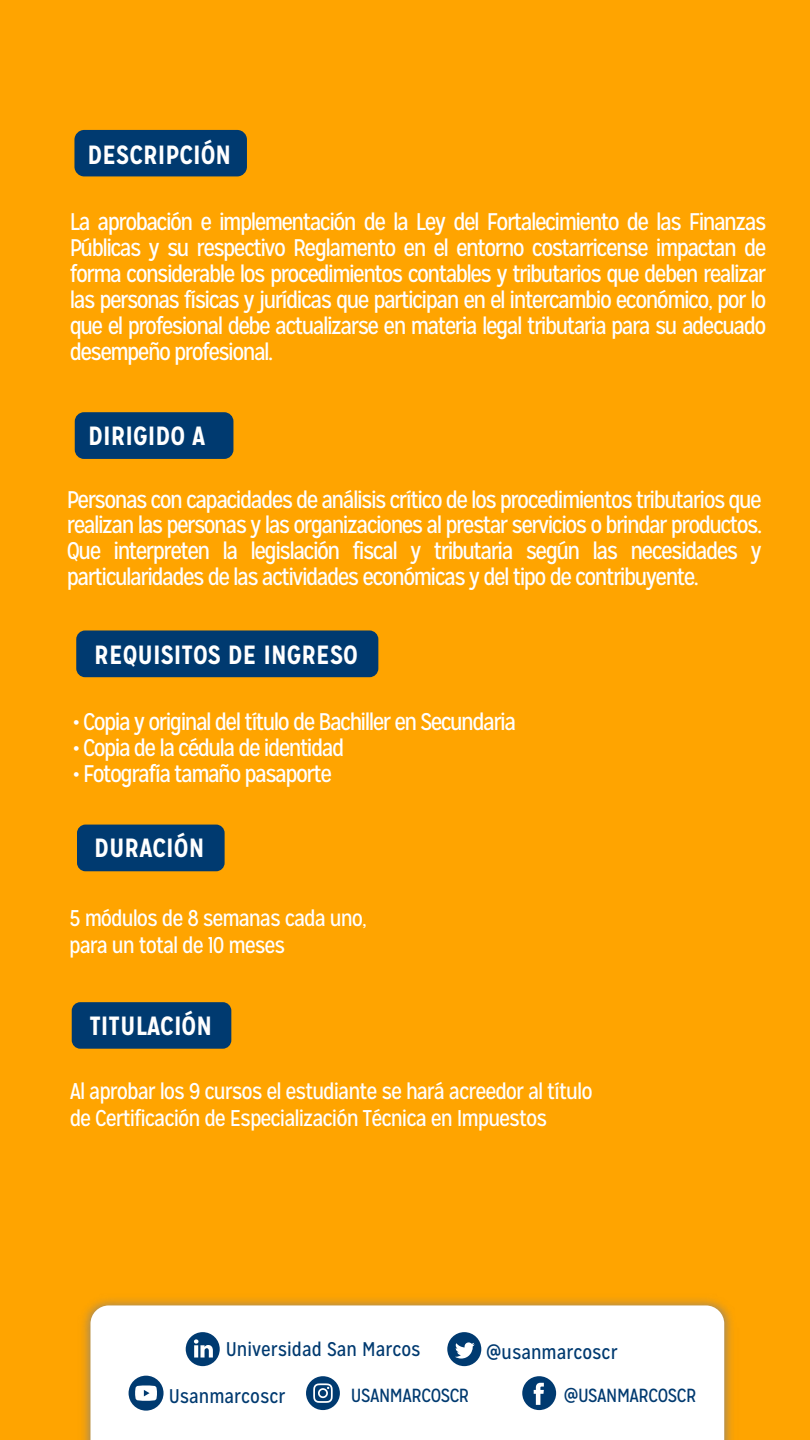
<style>
.page{position:relative;width:810px;height:1440px;background:#fff}
.page>*{position:absolute;margin:0;border:0;box-sizing:border-box;transform-origin:0 0}
.t1{font:700 26.33px "Mission Gothic";color:#fff}
.t2{font:24.08px/26px "Mission Gothic";letter-spacing:-.065em;color:#fff;text-align:justify}
.t3{font:22.8px/27.3px "Mission Gothic";letter-spacing:-.045em;color:#fff}
.t4{font:19.8px "Mission Gothic";color:#003a70}
.t5{font:18.98px "Mission Gothic";letter-spacing:-.025em;color:#003a70}
</style>
<div class="page">
<div style="left:0;top:1px;width:810px;height:1439px;background:#ffa400"></div>
<img style="left:83px;top:1299px;width:649px;height:141px">
<div style="left:90px;top:1305px;width:634px;height:135px;background:#fff"></div>
<svg style="left:306px;top:1376px;width:34px;height:34px"></svg>
<svg style="left:522px;top:1376px;width:34px;height:34px"></svg>
<svg style="left:129px;top:1376px;width:35px;height:35px"></svg>
<svg style="left:447px;top:1332px;width:34px;height:34px"></svg>
<svg style="left:186px;top:1332px;width:34px;height:34px"></svg>
<div style="left:74px;top:130px;width:173px;height:46px;background:#003a70;border-radius:10px"></div>
<div style="left:75px;top:412px;width:158px;height:47px;background:#003a70;border-radius:9px"></div>
<div style="left:77px;top:825px;width:148px;height:46px;background:#003a70;border-radius:8px"></div>
<div style="left:76px;top:630px;width:302px;height:47px;background:#003a70;border-radius:9px"></div>
<div style="left:72px;top:1002px;width:159px;height:47px;background:#003a70;border-radius:9px"></div>
<p class="t1" style="left:88px;top:138px;width:145px">DESCRIPCIÓN</p>
<p class="t2" style="left:70px;top:209px;width:698px">La aprobación e implementación de la Ley del Fortalecimiento de las Finanzas Públicas y su respectivo Reglamento en el entorno costarricense impactan de forma considerable los procedimientos contables y tributarios que deben realizar las personas físicas y jurídicas que participan en el intercambio económico, por lo que el profesional debe actualizarse en materia legal tributaria para su adecuado desempeño profesional.</p>
<p class="t1" style="left:88px;top:420px;width:118px">DIRIGIDO A</p>
<p class="t2" style="left:67px;top:486px;width:697px">Personas con capacidades de análisis crítico de los procedimientos tributarios que realizan las personas y las organizaciones al prestar servicios o brindar productos.<br>Que interpreten la legislación fiscal y tributaria según las necesidades y particularidades de las actividades económicas y del tipo de contribuyente.</p>
<p class="t1" style="left:94px;top:638px;width:265px">REQUISITOS DE INGRESO</p>
<p class="t2" style="left:73px;top:709px;width:445px">• Copia y original del título de Bachiller en Secundaria</p>
<p class="t2" style="left:73px;top:735px;width:273px">• Copia de la cédula de identidad</p>
<p class="t2" style="left:73px;top:761px;width:261px">• Fotografía tamaño pasaporte</p>
<p class="t1" style="left:94px;top:832px;width:112px">DURACIÓN</p>
<p class="t3" style="left:69px;top:905px;width:299px">5 módulos de 8 semanas cada uno, para un total de 10 meses</p>
<p class="t1" style="left:89px;top:1010px;width:124px">TITULACIÓN</p>
<p class="t3" style="left:70px;top:1078px;width:524px">Al aprobar los 9 cursos el estudiante se hará acreedor al título de Certificación de Especialización Técnica en Impuestos</p>
<p class="t4" style="left:226px;top:1338px;width:196px">Universidad San Marcos</p>
<p class="t4" style="left:486px;top:1340px;width:133px">@usanmarcoscr</p>
<p class="t4" style="left:169px;top:1384px;width:118px">Usanmarcoscr</p>
<p class="t5" style="left:351px;top:1384px;width:120px">USANMARCOSCR</p>
<p class="t5" style="left:564px;top:1384px;width:134px">@USANMARCOSCR</p>
</div>
